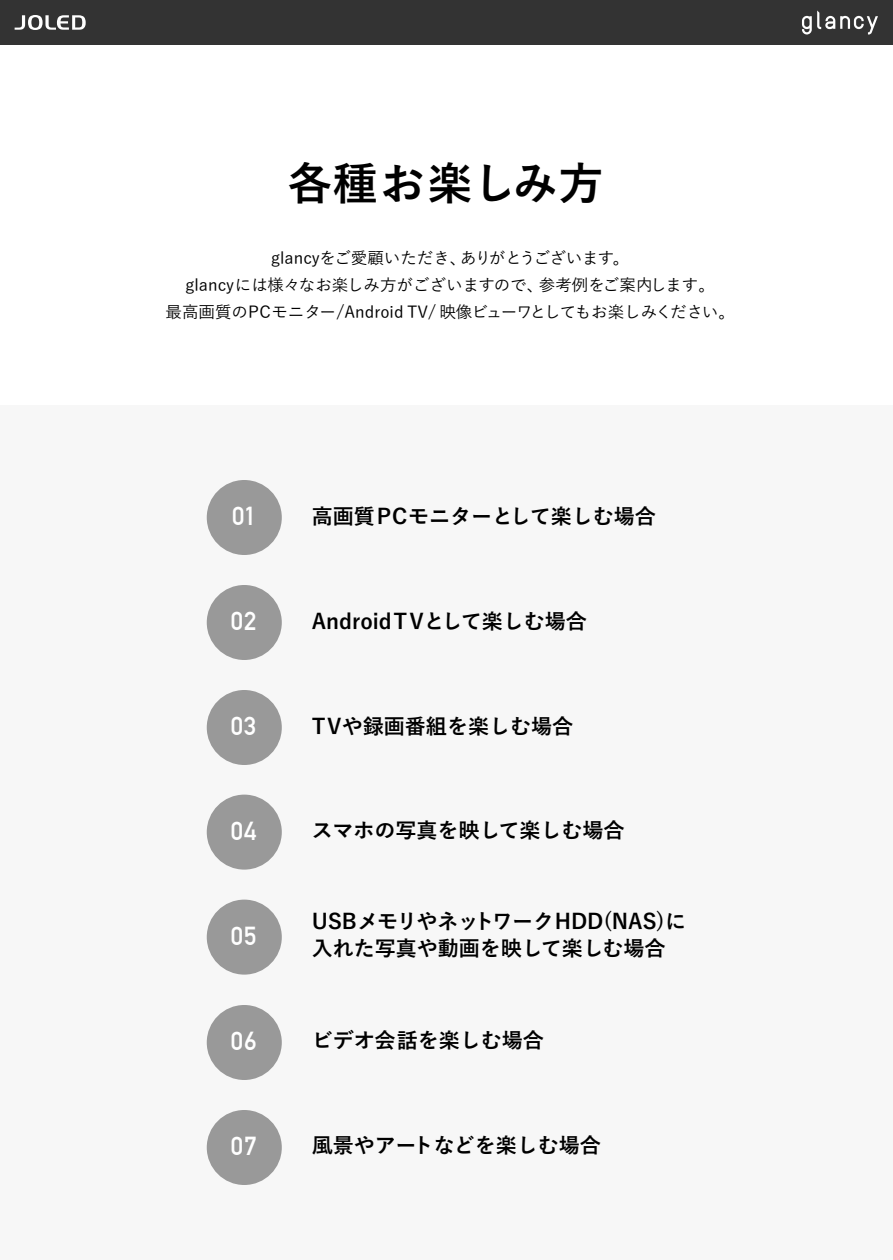
<style>
.page{position:relative;width:893px;height:1260px;background:#fff}
.page>*{position:absolute;margin:0;border:0;box-sizing:border-box;transform-origin:0 0}
.t1{font:700 45px "Yu Go Pr 6 N";letter-spacing:.01em;color:#000}
.t2{font:700 25.5px "DIN Alternate";letter-spacing:.05em;color:#fff}
.t3{font:700 21px/27px "Yu Go Pr 6 N";color:#000}
.t4{font:500 16.5px/27px "Yu Go Pr 6 N";color:#000;text-align:center}
</style>
<div class="page">
<div style="left:0;top:0;width:892px;height:45px;background:#333"></div>
<svg style="left:817px;top:11px;width:61px;height:23px"></svg>
<svg style="left:802px;top:16px;width:9px;height:18px"></svg>
<svg style="left:15px;top:15px;width:71px;height:15px"></svg>
<div style="left:0;top:405px;width:892px;height:855px;background:#f7f7f7"></div>
<div style="left:207px;top:480px;width:75px;height:75px;background:#999;border-radius:50%"></div>
<div style="left:207px;top:585px;width:75px;height:75px;background:#999;border-radius:50%"></div>
<div style="left:207px;top:690px;width:75px;height:75px;background:#999;border-radius:50%"></div>
<div style="left:207px;top:795px;width:75px;height:75px;background:#999;border-radius:50%"></div>
<div style="left:207px;top:900px;width:75px;height:75px;background:#999;border-radius:50%"></div>
<div style="left:207px;top:1005px;width:75px;height:75px;background:#999;border-radius:50%"></div>
<div style="left:207px;top:1110px;width:75px;height:75px;background:#999;border-radius:50%"></div>
<h1 class="t1" style="left:287px;top:158px;width:317px">各種お楽しみ方</h1>
<p class="t4" style="left:166px;top:242px;width:570px">glancyをご愛顧いただき、ありがとうございます。<br>glancyには様々なお楽しみ方がございますので、参考例をご案内します。<br>最高画質のPCモニター/Android TV/ 映像ビューワとしてもお楽しみください。</p>
<p class="t2" style="left:232px;top:501px;width:26px">01</p>
<p class="t3" style="left:312px;top:503px;width:345px">高画質PCモニターとして楽しむ場合</p>
<p class="t2" style="left:231px;top:606px;width:27px">02</p>
<p class="t3" style="left:312px;top:608px;width:277px">AndroidTVとして楽しむ場合</p>
<p class="t2" style="left:231px;top:711px;width:27px">03</p>
<p class="t3" style="left:312px;top:713px;width:263px">TVや録画番組を楽しむ場合</p>
<p class="t2" style="left:231px;top:816px;width:27px">04</p>
<p class="t3" style="left:312px;top:817px;width:314px">スマホの写真を映して楽しむ場合</p>
<p class="t2" style="left:231px;top:921px;width:27px">05</p>
<p class="t3" style="left:312px;top:908px;width:376px">USBメモリやネットワークHDD(NAS)に入れた写真や動画を映して楽しむ場合</p>
<p class="t2" style="left:231px;top:1026px;width:27px">06</p>
<p class="t3" style="left:312px;top:1027px;width:233px">ビデオ会話を楽しむ場合</p>
<p class="t2" style="left:231px;top:1131px;width:27px">07</p>
<p class="t3" style="left:312px;top:1132px;width:290px">風景やアートなどを楽しむ場合</p>
</div>
